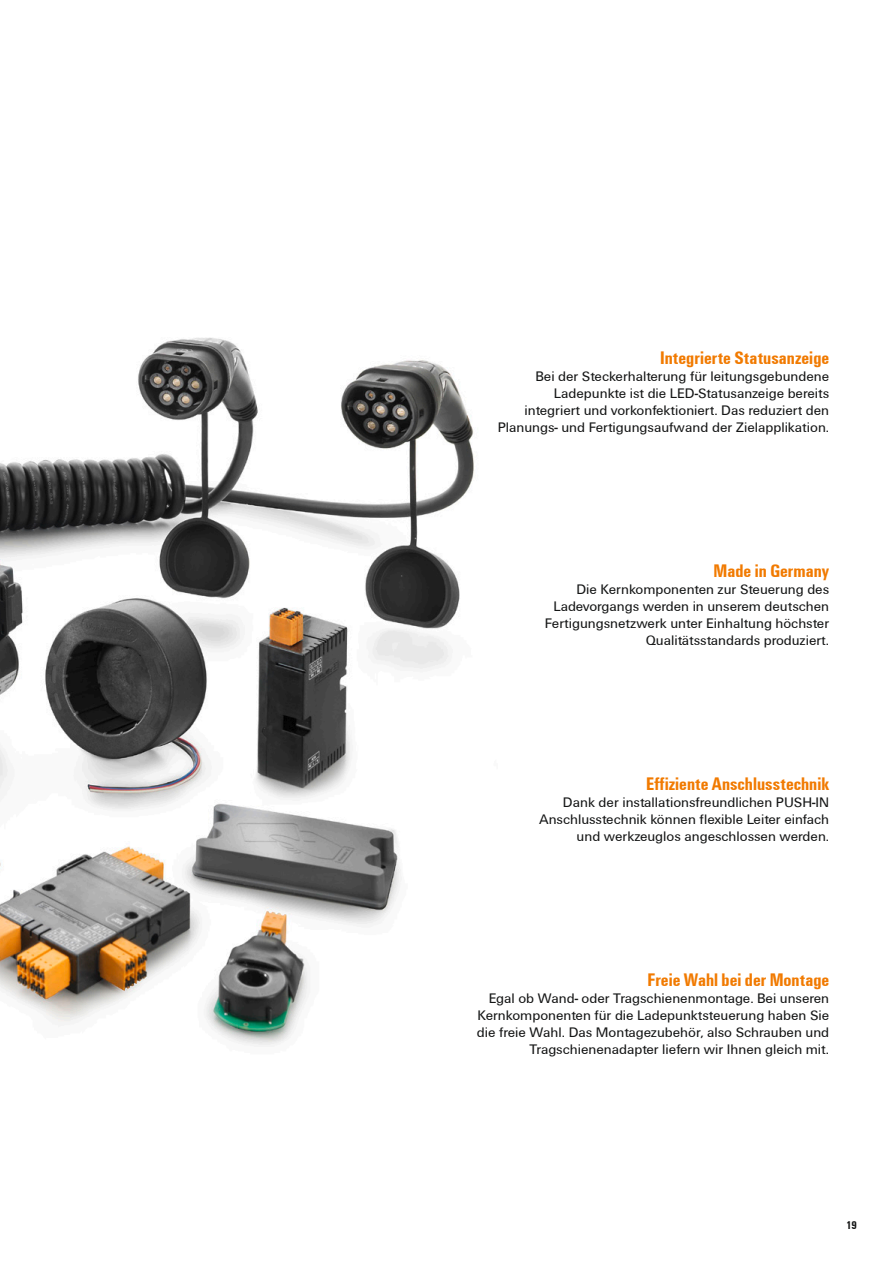
<style>
.page{position:relative;width:893px;height:1263px;background:#fff}
.page>*{position:absolute;margin:0;border:0;box-sizing:border-box;transform-origin:0 0}
.t1{font:700 18.75px "Weidmueller Condensed";color:#f17a00}
.t2{font:14.25px/17px "Weidmueller";color:#151616;text-align:right}
.t3{font:700 11.7px "Weidmueller Condensed";color:#151616}
</style>
<div class="page">
<img style="left:0;top:337px;width:474px;height:710px">
<h1 class="t1" style="left:660px;top:347px;width:170px">Integrierte Statusanzeige</h1>
<p class="t2" style="left:498px;top:368px;width:333px">Bei der Steckerhalterung für leitungsgebundene Ladepunkte ist die LED-Statusanzeige bereits integriert und vorkonfektioniert. Das reduziert den Planungs- und Fertigungsaufwand der Zielapplikation.</p>
<h1 class="t1" style="left:713px;top:560px;width:117px">Made in Germany</h1>
<p class="t2" style="left:545px;top:581px;width:286px">Die Kernkomponenten zur Steuerung des Ladevorgangs werden in unserem deutschen Fertigungsnetzwerk unter Einhaltung höchster Qualitätsstandards produziert.</p>
<h1 class="t1" style="left:646px;top:773px;width:185px">Effiziente Anschlusstechnik</h1>
<p class="t2" style="left:539px;top:794px;width:292px">Dank der installationsfreundlichen PUSH-IN<br>Anschlusstechnik können flexible Leiter einfach und werkzeuglos angeschlossen werden.</p>
<h1 class="t1" style="left:647px;top:969px;width:183px">Freie Wahl bei der Montage</h1>
<p class="t2" style="left:477px;top:990px;width:354px">Egal ob Wand- oder Tragschienenmontage. Bei unseren Kernkomponenten für die Ladepunktsteuerung haben Sie die freie Wahl. Das Montagezubehör, also Schrauben und Tragschienenadapter liefern wir Ihnen gleich mit.</p>
<p class="t3" style="left:846px;top:1218px;width:12px">19</p>
</div>
